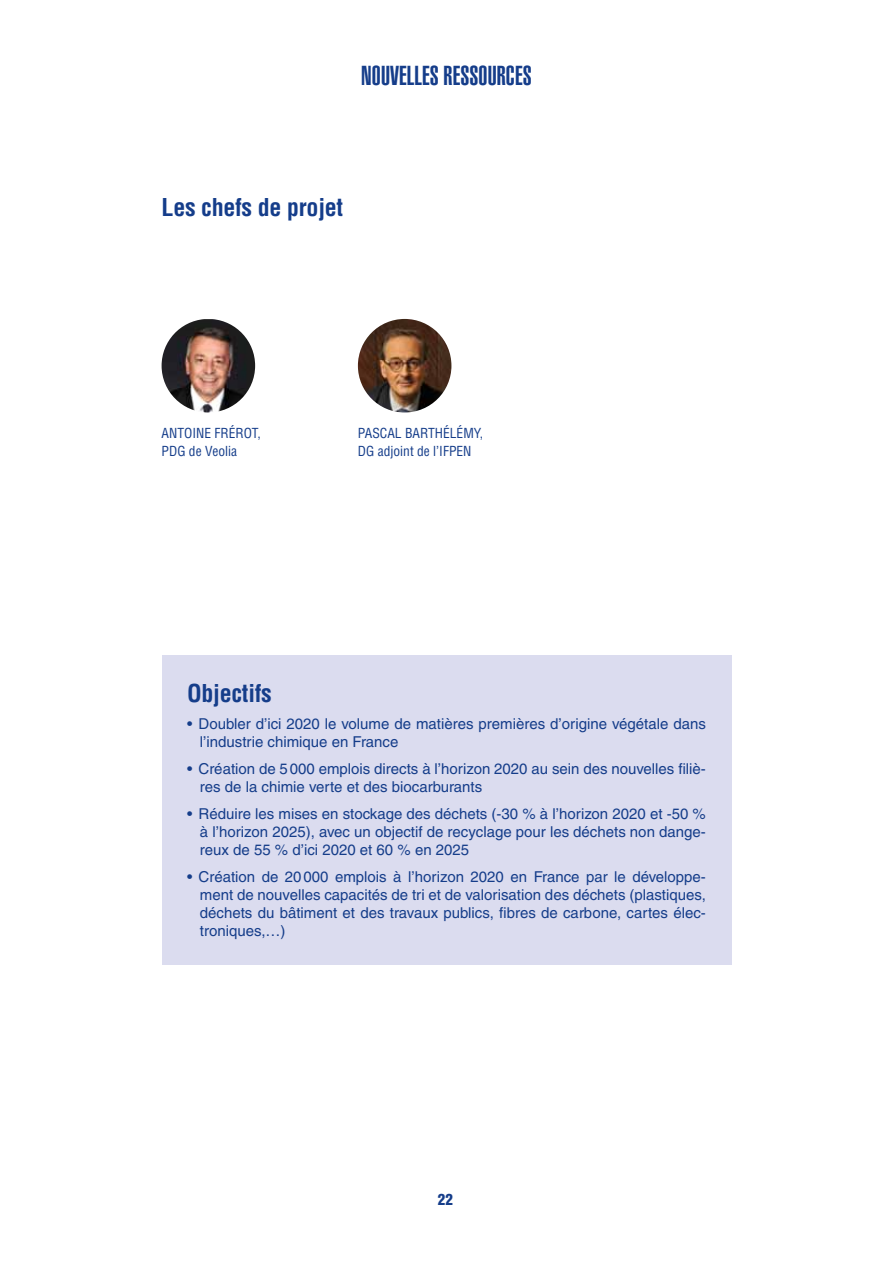
<style>
.page{position:relative;width:893px;height:1263px;background:#fff}
.page>*{position:absolute;margin:0;border:0;box-sizing:border-box;transform-origin:0 0}
.t1{font:900 extra-condensed 27px "Helvetica LT";letter-spacing:.005em;color:#153d8a}
.t2{font:700 condensed 24px "Helvetica LT";letter-spacing:-.01em;color:#153d8a}
.t3{font:15px/18px "Helvetica LT";color:#153d8a}
.t4{font:900 condensed 15px "Helvetica LT";color:#153d8a}
.t5{font:condensed 13.5px/18px "Helvetica LT";color:#153d8a}
</style>
<div class="page">
<img style="left:358px;top:319px;width:93px;height:93px;border-radius:47px">
<img style="left:162px;top:319px;width:93px;height:93px;border-radius:46px">
<div style="left:162px;top:655px;width:569px;height:310px;background:#dbdcef"></div>
<h1 class="t1" style="left:361px;top:60px;width:172px">NOUVELLES RESSOURCES</h1>
<h2 class="t2" style="left:162px;top:192px;width:183px">Les chefs de projet</h2>
<p class="t5" style="left:162px;top:424px;width:101px">ANTOINE FRÉROT,<br>PDG DE VEOLIA</p>
<p class="t5" style="left:358px;top:424px;width:127px">PASCAL BARTH ÉLÉMY,<br>DG ADJOINT DE L’I FPEN</p>
<h2 class="t2" style="left:187px;top:678px;width:86px">Objectifs</h2>
<p class="t3" style="left:200px;top:715px;width:507px;text-indent:-13px">• Doubler d’ici 2020 le volume de matières premières d’origine végétale dans l’industrie chimique en France</p>
<p class="t3" style="left:200px;top:760px;width:507px;text-indent:-13px">• Création de 5000 emplois directs à l’horizon 2020 au sein des nouvelles filiè&shy;res de la chimie verte et des biocarburants</p>
<p class="t3" style="left:200px;top:805px;width:507px;text-align:justify;text-indent:-13px">• Réduire les mises en stockage des déchets (-30 % à l’horizon 2020 et -50 % à l’horizon 2025), avec un objectif de recyclage pour les déchets non dange&shy;reux de 55 % d’ici 2020 et 60 % en 2025</p>
<p class="t3" style="left:200px;top:868px;width:508px;text-align:justify;text-indent:-13px">• Création de 20000 emplois à l’horizon 2020 en France par le développe&shy;ment de nouvelles capacités de tri et de valorisation des déchets (plastiques, déchets du bâtiment et des travaux publics, fibres de carbone, cartes élec&shy;troniques,…)</p>
<p class="t4" style="left:438px;top:1190px;width:16px">22</p>
</div>
